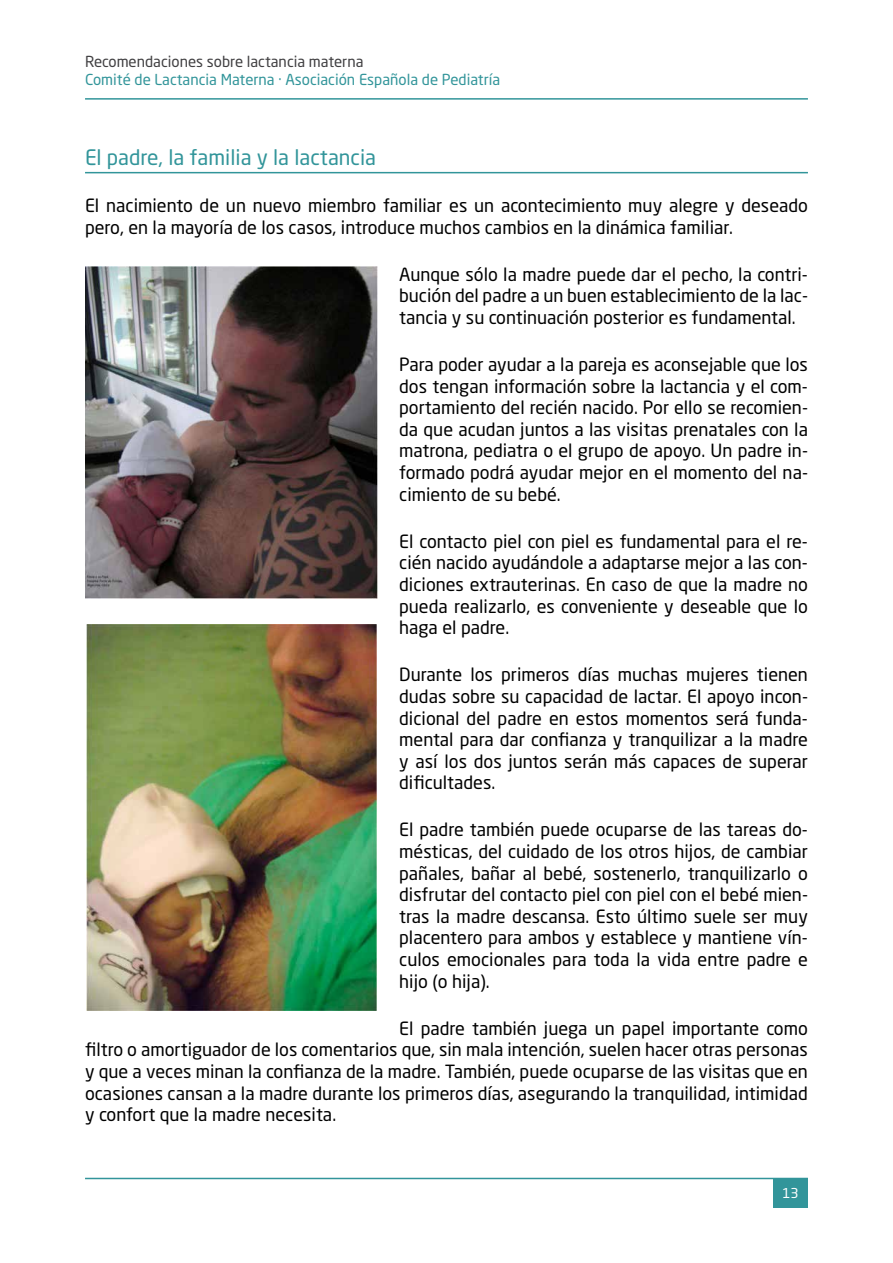
<style>
.page{position:relative;width:893px;height:1263px;background:#fff}
.page>*{position:absolute;margin:0;border:0;box-sizing:border-box;transform-origin:0 0}
.t1{font:21px "Neo Sans Std";color:#32959a}
.t2{font:18px/21.6px "Neo Sans Std";color:#000;text-align:justify}
.t3{font:15px "Neo Sans Std";color:#32959a}
.t4{font:15px "Neo Sans Std";color:#414042}
.t5{font:13.5px "Neo Sans Std";color:#fff}
</style>
<div class="page">
<hr style="left:85px;top:1178px;width:723px;height:1px;background:#32959a">
<div style="left:773px;top:1178px;width:35px;height:30px;background:#32959a"></div>
<hr style="left:85px;top:98px;width:723px;height:2px;background:#32959a">
<hr style="left:85px;top:172px;width:723px;height:1px;background:#32959a">
<img style="left:85px;top:267px;width:293px;height:331px">
<img style="left:86px;top:625px;width:291px;height:386px">
<p class="t4" style="left:85px;top:52px;width:280px">Recomendaciones sobre lactancia materna</p>
<p class="t3" style="left:85px;top:70px;width:417px">Comité de Lactancia Materna · Asociación Española de Pediatría</p>
<p class="t1" style="left:85px;top:144px;width:293px">El padre, la familia y la lactancia</p>
<p class="t2" style="left:85px;top:194px;width:724px">El nacimiento de un nuevo miembro familiar es un acontecimiento muy alegre y deseado pero, en la mayoría de los casos, introduce muchos cambios en la dinámica familiar.</p>
<p class="t2" style="left:399px;top:263px;width:410px">Aunque sólo la madre puede dar el pecho, la contri&shy;bución del padre a un buen establecimiento de la lac&shy;tancia y su continuación posterior es fundamental.</p>
<p class="t2" style="left:399px;top:353px;width:410px">Para poder ayudar a la pareja es aconsejable que los dos tengan información sobre la lactancia y el com&shy;portamiento del recién nacido. Por ello se recomien&shy;da que acudan juntos a las visitas prenatales con la matrona, pediatra o el grupo de apoyo. Un padre in&shy;formado podrá ayudar mejor en el momento del na&shy;cimiento de su bebé.</p>
<p class="t2" style="left:399px;top:530px;width:410px">El contacto piel con piel es fundamental para el re&shy;cién nacido ayudándole a adaptarse mejor a las con&shy;diciones extrauterinas. En caso de que la madre no pueda realizarlo, es conveniente y deseable que lo haga el padre.</p>
<p class="t2" style="left:399px;top:664px;width:410px">Durante los primeros días muchas mujeres tienen dudas sobre su capacidad de lactar. El apoyo incon&shy;dicional del padre en estos momentos será funda&shy;mental para dar confianza y tranquilizar a la madre y así los dos juntos serán más capaces de superar dificultades.</p>
<p class="t2" style="left:399px;top:819px;width:410px">El padre también puede ocuparse de las tareas do&shy;mésticas, del cuidado de los otros hijos, de cambiar pañales, bañar al bebé, sostenerlo, tranquilizarlo o disfrutar del contacto piel con piel con el bebé mien&shy;tras la madre descansa. Esto último suele ser muy placentero para ambos y establece y mantiene vín&shy;culos emocionales para toda la vida entre padre e hijo (o hija).</p>
<p class="t2" style="left:85px;top:1017px;width:724px;text-indent:314px">El padre también juega un papel importante como filtro o amortiguador de los comentarios que, sin mala intención, suelen hacer otras personas y que a veces minan la confianza de la madre. También, puede ocuparse de las visitas que en ocasiones cansan a la madre durante los primeros días, asegurando la tranquilidad, intimidad y confort que la madre necesita.</p>
<p class="t5" style="left:782px;top:1184px;width:18px">13</p>
</div>
